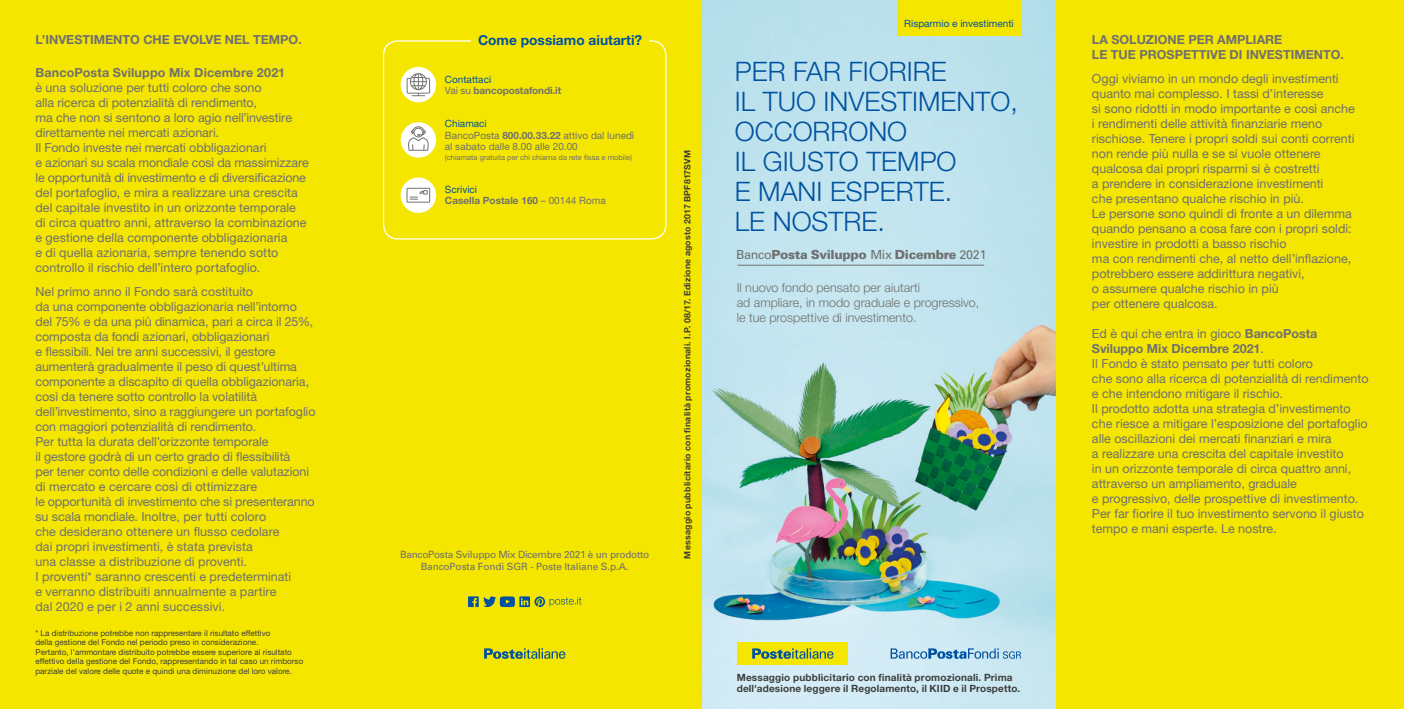
<style>
.page{position:relative;width:1404px;height:709px;background:#fff}
.page>*{position:absolute;margin:0;border:0;box-sizing:border-box;transform-origin:0 0}
.t1{font:300 26.88px/30px "Helvetica Neue LT Std";color:#0051a0}
.t2{font:700 13.75px "Helvetica Neue LT Std";color:#0051a0}
.t3{font:12.5px/15px "Helvetica Neue LT Std";color:#70706f}
.t4{font:700 12.5px/15px "Helvetica Neue LT Std";color:#70706f}
.t5{font:300 12.5px/15px "Helvetica Neue LT Std";color:#70706f}
.t6{font:900 12.5px "Univers";letter-spacing:-.025em;color:#70706f}
.t7{font:700 10px/11.2px "Helvetica Neue LT Std";letter-spacing:.015em;color:#3d3d3c}
.t8{font:10px/12px "Univers";letter-spacing:-.025em;color:#70706f;text-align:center}
.t9{font:10px/11.2px "Helvetica Neue LT Std";color:#70706f}
.t10{font:700 10px/11.2px "Helvetica Neue LT Std";letter-spacing:-.01em;color:#70706f}
.t11{font:10px "Helvetica Neue LT Std";color:#0051a0}
.t12{font:700 8.75px "Helvetica Neue LT Std";letter-spacing:.025em;color:#3d3d3c}
.t13{font:8.12px/9.4px "Helvetica Neue LT Std";color:#3d3d3c}
.t14{font:7.5px "Helvetica Neue LT Std";color:#70706f}
.s1{font-weight:400}
.s2{font-weight:400;color:#0051a0}
.s3{color:#0051a0}
.s4{font-weight:700}
</style>
<div class="page">
<img style="left:702px;top:0;width:354px;height:709px">
<div style="left:0;top:0;width:702px;height:709px;background:#f5e600"></div>
<div style="left:896px;top:0;width:124px;height:35px;background:#f5e600"></div>
<div style="left:1056px;top:0;width:347px;height:709px;background:#f5e600"></div>
<div style="left:383px;top:40px;width:283px;height:199px;border:1px solid #fff;border-radius:14px"></div>
<div style="left:400px;top:67px;width:36px;height:35px;background:#fff;border-radius:50%"></div>
<svg style="left:406px;top:73px;width:24px;height:23px"></svg>
<div style="left:400px;top:122px;width:36px;height:36px;background:#fff;border-radius:50%"></div>
<svg style="left:406px;top:126px;width:24px;height:25px"></svg>
<svg style="left:400px;top:177px;width:36px;height:36px"></svg>
<svg style="left:406px;top:188px;width:24px;height:15px"></svg>
<svg style="left:484px;top:648px;width:81px;height:11px"></svg>
<div style="left:737px;top:642px;width:111px;height:22px;background:#f5e600"></div>
<svg style="left:752px;top:648px;width:81px;height:11px"></svg>
<hr style="left:737px;top:265px;width:247px;height:1px;background:#70706f">
<svg style="left:890px;top:648px;width:130px;height:10px"></svg>
<svg style="left:468px;top:596px;width:113px;height:11px"></svg>
<div style="left:471px;top:35px;width:177px;height:10px;background:#f5e600"></div>
<p class="t11" style="left:904px;top:17px;width:111px">Risparmio e investimenti</p>
<p class="t2" style="left:478px;top:32px;width:166px">Come possiamo aiutarti?</p>
<p class="t4" style="left:35px;top:32px;width:268px">L’INVESTIMENTO CHE EVOLVE NEL TEMPO.</p>
<p class="t4" style="left:35px;top:65px;width:251px">BancoPosta Sviluppo Mix Dicembre 2021</p>
<p class="t3" style="left:35px;top:80px;width:275px">è una soluzione per tutti coloro che sono<br>alla ricerca di potenzialità di rendimento,<br>ma che non si sentono a loro agio nell’investire direttamente nei mercati azionari.<br>Il Fondo investe nei mercati obbligazionari<br>e azionari su scala mondiale così da massimizzare le opportunità di investimento e di diversificazione del portafoglio, e mira a realizzare una crescita del capitale investito in un orizzonte temporale di circa quattro anni, attraverso la combinazione e gestione della componente obbligazionaria<br>e di quella azionaria, sempre tenendo sotto controllo il rischio dell’intero portafoglio.</p>
<p class="t3" style="left:35px;top:284px;width:281px">Nel primo anno il Fondo sarà costituito<br>da una componente obbligazionaria nell’intorno del 75% e da una più dinamica, pari a circa il 25%, composta da fondi azionari, obbligazionari<br>e flessibili. Nei tre anni successivi, il gestore aumenterà gradualmente il peso di quest’ultima componente a discapito di quella obbligazionaria, così da tenere sotto controllo la volatilità dell’investimento, sino a raggiungere un portafoglio con maggiori potenzialità di rendimento.<br>Per tutta la durata dell’orizzonte temporale<br>il gestore godrà di un certo grado di flessibilità<br>per tener conto delle condizioni e delle valutazioni di mercato e cercare così di ottimizzare<br>le opportunità di investimento che si presenteranno su scala mondiale. Inoltre, per tutti coloro<br>che desiderano ottenere un flusso cedolare<br>dai propri investimenti, è stata prevista<br>una classe a distribuzione di proventi.<br>I proventi* saranno crescenti e predeterminati<br>e verranno distribuiti annualmente a partire<br>dal 2020 e per i 2 anni successivi.</p>
<p class="t5" style="left:736px;top:280px;width:244px">Il nuovo fondo pensato per aiutarti<br>ad ampliare, in modo graduale e progressivo, le tue prospettive di investimento.</p>
<h1 class="t1" style="left:734px;top:56px;width:284px">PER FAR FIORIRE<br>IL TUO INVESTIMENTO,<br>OCCORRONO<br>IL GIUSTO TEMPO<br>E MANI ESPERTE.<br>LE NOSTRE.</h1>
<p class="t6" style="left:736px;top:247px;width:251px"><span class="s1">Banco</span>Posta Sviluppo <span class="s1">Mix</span> Dicembre <span class="s1">2021</span></p>
<p class="t10" style="left:445px;top:73px;width:118px"><span class="s2">Contattaci<br></span><span class="s1">Vai su</span> bancopostafondi.it</p>
<p class="t9" style="left:445px;top:118px;width:191px"><span class="s3">Chiamaci<br></span>BancoPosta <span class="s4">800.00.33.22</span> attivo dal lunedì al sabato dalle 8.00 alle 20.00</p>
<p class="t14" style="left:445px;top:153px;width:189px">(chiamata gratuita per chi chiama da rete fissa e mobile)</p>
<p class="t10" style="left:445px;top:184px;width:162px"><span class="s2">Scrivici<br></span>Casella Postale 160 <span class="s1">– 00144 Roma</span></p>
<p class="t12" style="left:682px;top:558px;width:409px;rotate:-90deg">Messaggio pubblicitario con finalità promozionali. I.P. 08/17. Edizione agosto 2017 BPF817SVM</p>
<p class="t8" style="left:400px;top:548px;width:251px">BancoPosta Sviluppo Mix Dicembre 2021 è un prodotto<br>BancoPosta Fondi SGR - Poste Italiane S.p.A.</p>
<p class="t13" style="left:35px;top:628px;width:269px">* La distribuzione potrebbe non rappresentare il risultato effettivo<br>della gestione del Fondo nel periodo preso in considerazione.<br>Pertanto, l’ammontare distribuito potrebbe essere superiore al risultato effettivo della gestione del Fondo, rappresentando in tal caso un rimborso parziale del valore delle quote e quindi una diminuzione del loro valore.</p>
<p class="t7" style="left:736px;top:671px;width:285px">Messaggio pubblicitario con finalità promozionali. Prima dell'adesione leggere il Regolamento, il KIID e il Prospetto.</p>
<p class="t4" style="left:1091px;top:32px;width:253px">LA SOLUZIONE PER AMPLIARE<br>LE TUE PROSPETTIVE DI INVESTIMENTO.</p>
<p class="t3" style="left:1091px;top:71px;width:264px">Oggi viviamo in un mondo degli investimenti quanto mai complesso. I tassi d’interesse<br>si sono ridotti in modo importante e così anche i rendimenti delle attività finanziarie meno rischiose. Tenere i propri soldi sui conti correnti non rende più nulla e se si vuole ottenere qualcosa dai propri risparmi si è costretti<br>a prendere in considerazione investimenti<br>che presentano qualche rischio in più.<br>Le persone sono quindi di fronte a un dilemma quando pensano a cosa fare con i propri soldi: investire in prodotti a basso rischio<br>ma con rendimenti che, al netto dell’inflazione, potrebbero essere addirittura negativi,<br>o assumere qualche rischio in più<br>per ottenere qualcosa.</p>
<p class="t3" style="left:1091px;top:326px;width:278px">Ed è qui che entra in gioco <span class="s4">BancoPosta Sviluppo Mix Dicembre 2021</span>.<br>Il Fondo è stato pensato per tutti coloro<br>che sono alla ricerca di potenzialità di rendimento e che intendono mitigare il rischio.<br>Il prodotto adotta una strategia d’investimento che riesce a mitigare l’esposizione del portafoglio alle oscillazioni dei mercati finanziari e mira<br>a realizzare una crescita del capitale investito<br>in un orizzonte temporale di circa quattro anni, attraverso un ampliamento, graduale<br>e progressivo, delle prospettive di investimento.<br>Per far fiorire il tuo investimento servono il giusto tempo e mani esperte. Le nostre.</p>
</div>
